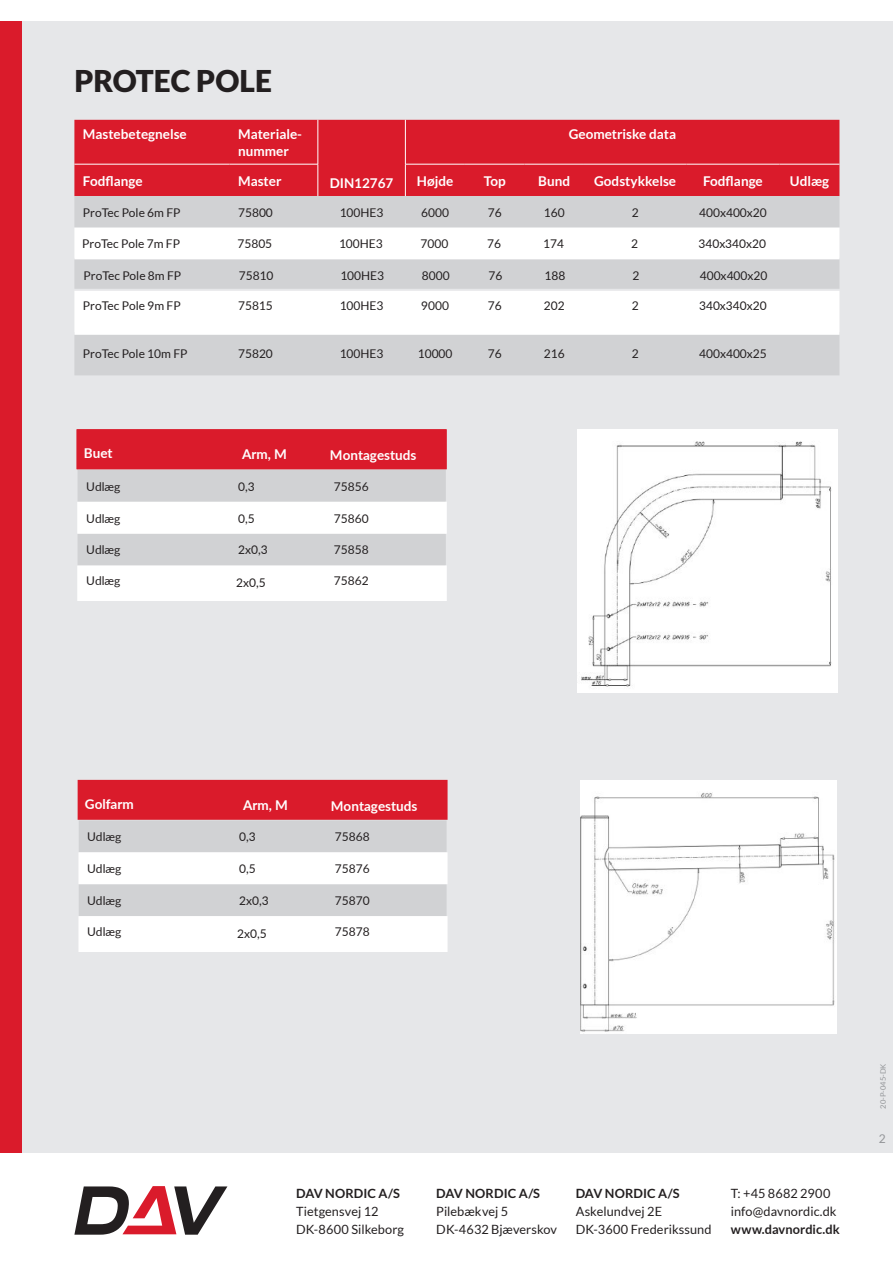
<style>
.page{position:relative;width:893px;height:1263px;background:#fff}
.page>*{position:absolute;margin:0;border:0;box-sizing:border-box;transform-origin:0 0}
.t1{font:900 30px "Lato";color:#231f20}
.t2{font:700 13.5px/16.5px "Lato";color:#fff}
.t3{font:12.75px/18px "Lato";letter-spacing:.005em;color:#231f20}
.t4{font:700 12.75px "Lato";letter-spacing:.005em;color:#231f20}
.t5{font:12px "Lato";color:#231f20}
.t6{font:12px "Lato";color:#939598}
.t7{font:7.5px "Lato";color:#939598}
</style>
<div class="page">
<div style="left:0;top:21px;width:893px;height:1131px;background:#e6e7e9"></div>
<div style="left:0;top:21px;width:21px;height:1131px;background:#da1b2b"></div>
<svg style="left:74px;top:1186px;width:153px;height:49px"></svg>
<div style="left:74px;top:120px;width:765px;height:76px;background:#da1b2b"></div>
<div style="left:74px;top:196px;width:765px;height:179px;background:#d1d2d4"></div>
<svg style="left:74px;top:228px;width:765px;height:107px;background:#f1f2f2"></svg>
<hr style="left:74px;top:164px;width:156px;height:1px;background:#fff">
<hr style="left:230px;top:164px;width:88px;height:1px;background:#fff">
<hr style="left:405px;top:164px;width:60px;height:1px;background:#fff">
<hr style="left:465px;top:164px;width:59px;height:1px;background:#fff">
<hr style="left:524px;top:164px;width:60px;height:1px;background:#fff">
<hr style="left:584px;top:164px;width:102px;height:1px;background:#fff">
<hr style="left:686px;top:164px;width:94px;height:1px;background:#fff">
<hr style="left:780px;top:164px;width:59px;height:1px;background:#fff">
<hr style="left:318px;top:120px;width:1px;height:44px;background:#fff">
<hr style="left:405px;top:120px;width:1px;height:44px;background:#fff">
<hr style="left:318px;top:164px;width:1px;height:32px;background:#fff">
<hr style="left:405px;top:164px;width:1px;height:32px;background:#fff">
<div style="left:79px;top:820px;width:368px;height:32px;background:#d1d2d4"></div>
<svg style="left:79px;top:852px;width:369px;height:99px;background:#f0f0f1"></svg>
<div style="left:78px;top:780px;width:370px;height:40px;background:#da1b2b"></div>
<div style="left:78px;top:470px;width:368px;height:31px;background:#d1d2d4"></div>
<svg style="left:78px;top:502px;width:369px;height:99px;background:#f0f0f1"></svg>
<div style="left:77px;top:429px;width:370px;height:40px;background:#da1b2b"></div>
<img style="left:580px;top:781px;width:257px;height:253px">
<img style="left:577px;top:429px;width:260px;height:264px">
<h1 class="t1" style="left:74px;top:64px;width:199px">PROTEC POLE</h1>
<p class="t2" style="left:83px;top:127px;width:105px">Mastebetegnelse</p>
<p class="t2" style="left:238px;top:127px;width:66px">Materiale&shy;nummer</p>
<p class="t2" style="left:569px;top:127px;width:109px">Geometriske data</p>
<p class="t2" style="left:83px;top:172px;width:61px">Fodflange</p>
<p class="t2" style="left:238px;top:173px;width:45px">Master</p>
<p class="t2" style="left:417px;top:173px;width:38px">Højde</p>
<p class="t2" style="left:484px;top:173px;width:23px">Top</p>
<p class="t2" style="left:538px;top:173px;width:33px">Bund</p>
<p class="t2" style="left:594px;top:173px;width:83px">Godstykkelse</p>
<p class="t2" style="left:703px;top:172px;width:61px">Fodflange</p>
<p class="t2" style="left:790px;top:173px;width:41px">Udlæg</p>
<p class="t5" style="left:83px;top:208px;width:99px">ProTec Pole 6m FP</p>
<p class="t5" style="left:238px;top:204px;width:36px">75800</p>
<p class="t5" style="left:340px;top:208px;width:45px">100HE3</p>
<p class="t5" style="left:421px;top:208px;width:29px">6000</p>
<p class="t5" style="left:488px;top:208px;width:15px">76</p>
<p class="t5" style="left:544px;top:208px;width:22px">160</p>
<p class="t5" style="left:632px;top:208px;width:8px">2</p>
<p class="t5" style="left:699px;top:208px;width:69px">400x400x20</p>
<p class="t2" style="left:330px;top:175px;width:65px">DIN12767</p>
<p class="t5" style="left:82px;top:239px;width:99px">ProTec Pole 7m FP</p>
<p class="t5" style="left:237px;top:235px;width:36px">75805</p>
<p class="t5" style="left:339px;top:239px;width:45px">100HE3</p>
<p class="t5" style="left:421px;top:235px;width:29px">7000</p>
<p class="t5" style="left:487px;top:239px;width:15px">76</p>
<p class="t5" style="left:543px;top:239px;width:22px">174</p>
<p class="t5" style="left:631px;top:239px;width:8px">2</p>
<p class="t5" style="left:698px;top:235px;width:69px">340x340x20</p>
<p class="t5" style="left:84px;top:270px;width:99px">ProTec Pole 8m FP</p>
<p class="t5" style="left:239px;top:267px;width:36px">75810</p>
<p class="t5" style="left:340px;top:270px;width:45px">100HE3</p>
<p class="t5" style="left:422px;top:270px;width:29px">8000</p>
<p class="t5" style="left:488px;top:270px;width:15px">76</p>
<p class="t5" style="left:544px;top:270px;width:22px">188</p>
<p class="t5" style="left:632px;top:270px;width:8px">2</p>
<p class="t5" style="left:700px;top:270px;width:69px">400x400x20</p>
<p class="t5" style="left:83px;top:301px;width:99px">ProTec Pole 9m FP</p>
<p class="t5" style="left:238px;top:297px;width:36px">75815</p>
<p class="t5" style="left:340px;top:301px;width:45px">100HE3</p>
<p class="t5" style="left:421px;top:297px;width:29px">9000</p>
<p class="t5" style="left:488px;top:301px;width:15px">76</p>
<p class="t5" style="left:544px;top:297px;width:22px">202</p>
<p class="t5" style="left:632px;top:301px;width:8px">2</p>
<p class="t5" style="left:699px;top:297px;width:69px">340x340x20</p>
<p class="t5" style="left:83px;top:349px;width:106px">ProTec Pole 10m FP</p>
<p class="t5" style="left:238px;top:345px;width:36px">75820</p>
<p class="t5" style="left:340px;top:349px;width:45px">100HE3</p>
<p class="t5" style="left:418px;top:349px;width:36px">10000</p>
<p class="t5" style="left:488px;top:349px;width:15px">76</p>
<p class="t5" style="left:544px;top:349px;width:22px">216</p>
<p class="t5" style="left:632px;top:349px;width:8px">2</p>
<p class="t5" style="left:699px;top:349px;width:69px">400x400x25</p>
<p class="t2" style="left:84px;top:444px;width:30px">Buet</p>
<p class="t2" style="left:242px;top:445px;width:46px">Arm, M</p>
<p class="t2" style="left:330px;top:446px;width:88px">Montagestuds</p>
<p class="t5" style="left:86px;top:478px;width:36px">Udlæg</p>
<p class="t5" style="left:238px;top:478px;width:18px">0,3</p>
<p class="t5" style="left:334px;top:478px;width:36px">75856</p>
<p class="t5" style="left:86px;top:510px;width:36px">Udlæg</p>
<p class="t5" style="left:238px;top:510px;width:18px">0,5</p>
<p class="t5" style="left:334px;top:510px;width:36px">75860</p>
<p class="t5" style="left:86px;top:541px;width:36px">Udlæg</p>
<p class="t5" style="left:238px;top:541px;width:31px">2x0,3</p>
<p class="t5" style="left:334px;top:541px;width:36px">75858</p>
<p class="t5" style="left:86px;top:572px;width:36px">Udlæg</p>
<p class="t5" style="left:236px;top:574px;width:31px">2x0,5</p>
<p class="t5" style="left:334px;top:572px;width:36px">75862</p>
<p class="t2" style="left:85px;top:795px;width:50px">Golfarm</p>
<p class="t2" style="left:243px;top:796px;width:46px">Arm, M</p>
<p class="t2" style="left:331px;top:797px;width:88px">Montagestuds</p>
<p class="t5" style="left:87px;top:828px;width:36px">Udlæg</p>
<p class="t5" style="left:239px;top:828px;width:18px">0,3</p>
<p class="t5" style="left:335px;top:828px;width:36px">75868</p>
<p class="t5" style="left:87px;top:860px;width:36px">Udlæg</p>
<p class="t5" style="left:239px;top:860px;width:18px">0,5</p>
<p class="t5" style="left:335px;top:860px;width:36px">75876</p>
<p class="t5" style="left:87px;top:892px;width:36px">Udlæg</p>
<p class="t5" style="left:239px;top:892px;width:31px">2x0,3</p>
<p class="t5" style="left:335px;top:892px;width:36px">75870</p>
<p class="t5" style="left:87px;top:923px;width:36px">Udlæg</p>
<p class="t5" style="left:237px;top:924px;width:31px">2x0,5</p>
<p class="t5" style="left:335px;top:923px;width:36px">75878</p>
<p class="t4" style="left:296px;top:1186px;width:105px">DAV NORDIC A/S</p>
<p class="t3" style="left:296px;top:1203px;width:110px">Tietgensvej 12<br>DK-8600 Silkeborg</p>
<p class="t4" style="left:436px;top:1186px;width:105px">DAV NORDIC A/S</p>
<p class="t3" style="left:436px;top:1203px;width:122px">Pilebækvej 5<br>DK-4632 Bjæverskov</p>
<p class="t4" style="left:576px;top:1186px;width:105px">DAV NORDIC A/S</p>
<p class="t3" style="left:576px;top:1203px;width:137px">Askelundvej 2E<br>DK-3600 Frederikssund</p>
<p class="t3" style="left:731px;top:1185px;width:107px">T: +45 8682 2900 info@davnordic.dk</p>
<p class="t4" style="left:731px;top:1222px;width:110px">www.davnordic.dk</p>
<p class="t7" style="left:880px;top:1108px;width:46px;rotate:-90deg">20-P-045-DK</p>
<p class="t6" style="left:879px;top:1134px;width:8px">2</p>
</div>
